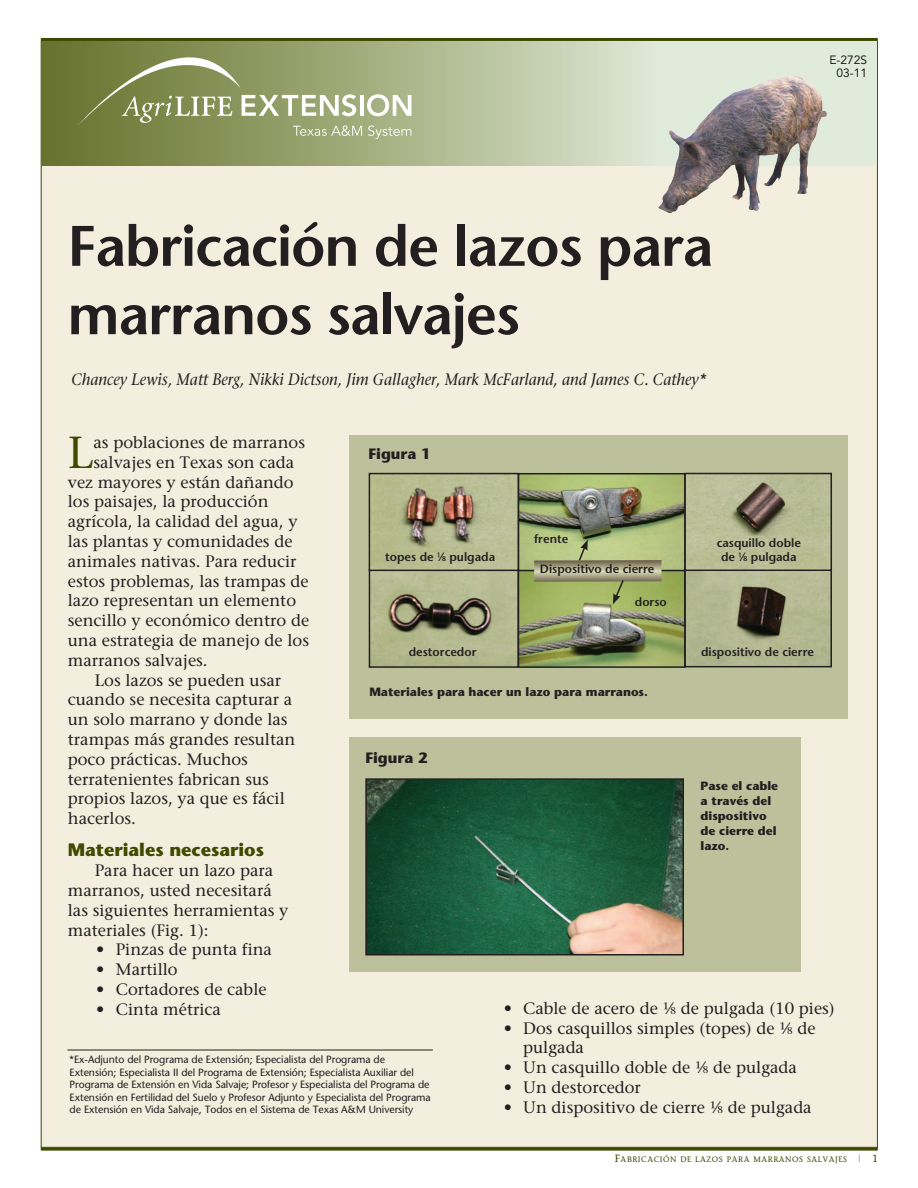
<style>
.page{position:relative;width:918px;height:1188px;background:#fff}
.page>*{position:absolute;margin:0;border:0;box-sizing:border-box;transform-origin:0 0}
.t1{font:600 57px/68.4px "Stone Sans";letter-spacing:-.02em;color:#231f20}
.body_text_NO_CAPS__1{font:44.85px "Stone Serif";color:#3e4a00}
.subheds_12_pt_Stone{font:700 18px "Stone Sans";color:#3e4a00}
.body_text_NO_CAPS__1-2{font:16.5px/19.8px "Stone Serif";color:#231f20}
.tabs{font:16.5px/19.8px "Stone Serif";color:#231f20}
.t2{font:italic 16.5px "Stone Serif";color:#231f20;scale:.91 1}
.t3{font:700 15px "Stone Sans";color:#231f20}
.photo_CAPTIONS_8pt_s{font:600 12px/13.5px "Stone Sans";color:#231f20;text-align:center}
.photo_CAPTIONS_8pt_s-2{font:700 12px/15px "Stone Sans";color:#231f20}
.t4{font:12px "Avenir";color:#231f20}
.t5{font:10.5px/12.6px "Stone Sans";letter-spacing:-.005em;color:#231f20}
.t6{font:7.8px "Stone Informal";letter-spacing:.065em;color:#3e4a00}
.s1{font-size:6.75px}
.s2{font-size:9.75px}
.s3{font-size:10.5px}
.s4{font-size:10.5px;color:#959c68}
</style>
<div class="page">
<div style="left:41px;top:41px;width:837px;height:1107px;background:#f3eedd;border:1px solid #3e4a00"></div>
<svg style="left:41px;top:41px;width:836px;height:125px;background:#b3ba9c"></svg>
<svg style="left:78px;top:57px;width:333px;height:82px;background:#99a270"></svg>
<img style="left:729px;top:75px;width:59px;height:21px">
<hr style="left:41px;top:38px;width:837px;height:3px;background:#3e4a00">
<hr style="left:41px;top:1148px;width:837px;height:3px;background:#3e4a00">
<hr style="left:68px;top:1050px;width:365px;height:1px;background:#231f20">
<div style="left:350px;top:737px;width:451px;height:235px;background:#bcc19c"></div>
<img style="left:368px;top:781px;width:313px;height:172px">
<div style="left:365px;top:778px;width:319px;height:178px;border:2px solid #231f20"></div>
<div style="left:350px;top:435px;width:498px;height:283px;background:#bcc19c"></div>
<img style="left:372px;top:476px;width:457px;height:189px">
<div style="left:369px;top:570px;width:150px;height:98px;border:2px solid #231f20"></div>
<div style="left:518px;top:570px;width:168px;height:98px;border:2px solid #231f20"></div>
<div style="left:518px;top:473px;width:168px;height:98px;border:2px solid #231f20"></div>
<div style="left:684px;top:569px;width:148px;height:98px;border:2px solid #231f20"></div>
<div style="left:369px;top:473px;width:150px;height:98px;border:2px solid #231f20"></div>
<div style="left:684px;top:473px;width:148px;height:98px;border:2px solid #231f20"></div>
<svg style="left:534px;top:560px;width:128px;height:22px"></svg>
<svg style="left:578px;top:540px;width:10px;height:22px"></svg>
<svg style="left:613px;top:579px;width:12px;height:25px"></svg>
<p class="t1" style="left:68px;top:211px;width:647px">Fabricación de lazos para marranos salvajes</p>
<p class="t2" style="left:71px;top:369px;width:699px">Chancey Lewis, Matt Berg, Nikki Dictson, Jim Gallagher, Mark McFarland, and James C. Cathey*</p>
<p class="t4" style="left:829px;top:53px;width:39px">E-272S</p>
<p class="t4" style="left:837px;top:66px;width:32px">03-11</p>
<p class="body_text_NO_CAPS__1" style="left:68px;top:425px;width:27px">L</p>
<p class="body_text_NO_CAPS__1-2" style="left:94px;top:432px;width:213px">as poblaciones de marranos</p>
<p class="t3" style="left:368px;top:445px;width:64px">Figura 1</p>
<p class="body_text_NO_CAPS__1-2" style="left:94px;top:452px;width:202px">salvajes en Texas son cada</p>
<p class="body_text_NO_CAPS__1-2" style="left:68px;top:472px;width:227px">vez mayores y están dañando</p>
<p class="body_text_NO_CAPS__1-2" style="left:68px;top:492px;width:202px">los paisajes, la producción</p>
<p class="body_text_NO_CAPS__1-2" style="left:68px;top:512px;width:231px">agrícola, la calidad del agua, y</p>
<p class="body_text_NO_CAPS__1-2" style="left:68px;top:531px;width:226px">las plantas y comunidades de</p>
<p class="body_text_NO_CAPS__1-2" style="left:68px;top:551px;width:230px">animales nativas. Para reducir</p>
<p class="body_text_NO_CAPS__1-2" style="left:68px;top:571px;width:242px">estos problemas, las trampas de</p>
<p class="body_text_NO_CAPS__1-2" style="left:68px;top:591px;width:230px">lazo representan un elemento</p>
<p class="body_text_NO_CAPS__1-2" style="left:68px;top:611px;width:243px">sencillo y económico dentro de</p>
<p class="body_text_NO_CAPS__1-2" style="left:68px;top:630px;width:243px">una estrategia de manejo de los</p>
<p class="body_text_NO_CAPS__1-2" style="left:68px;top:650px;width:141px">marranos salvajes.</p>
<p class="body_text_NO_CAPS__1-2" style="left:68px;top:670px;width:229px;text-indent:27px">Los lazos se pueden usar cuando se necesita capturar a un solo marrano y donde las trampas más grandes resultan poco prácticas. Muchos terratenientes fabrican sus propios lazos, ya que es fácil hacerlos.</p>
<p class="subheds_12_pt_Stone" style="left:68px;top:839px;width:198px">Materiales necesarios</p>
<p class="body_text_NO_CAPS__1-2" style="left:68px;top:860px;width:222px;text-indent:27px">Para hacer un lazo para marranos, usted necesitará las siguientes herramientas y materiales (Fig. 1):</p>
<p class="tabs" style="left:96px;top:940px;width:177px">• Pinzas de punta fina</p>
<p class="tabs" style="left:96px;top:959px;width:83px">• Martillo</p>
<p class="tabs" style="left:96px;top:979px;width:172px">• Cortadores de cable</p>
<p class="tabs" style="left:96px;top:999px;width:126px">• Cinta métrica</p>
<p class="photo_CAPTIONS_8pt_s" style="left:534px;top:532px;width:36px">frente</p>
<p class="photo_CAPTIONS_8pt_s" style="left:717px;top:536px;width:86px">casquillo doble de ¹⁄<span class="s1">8</span> pulgada</p>
<p class="photo_CAPTIONS_8pt_s" style="left:385px;top:550px;width:112px">topes de ¹⁄<span class="s1">8</span> pulgada</p>
<p class="photo_CAPTIONS_8pt_s" style="left:540px;top:562px;width:116px">Dispositivo de cierre</p>
<p class="photo_CAPTIONS_8pt_s" style="left:635px;top:595px;width:33px">dorso</p>
<p class="photo_CAPTIONS_8pt_s" style="left:409px;top:645px;width:69px">destorcedor</p>
<p class="photo_CAPTIONS_8pt_s" style="left:701px;top:645px;width:114px">dispositivo de cierre</p>
<p class="photo_CAPTIONS_8pt_s-2" style="left:369px;top:684px;width:280px">Materiales para hacer un lazo para marranos.</p>
<p class="t3" style="left:365px;top:749px;width:64px">Figura 2</p>
<p class="photo_CAPTIONS_8pt_s-2" style="left:701px;top:778px;width:79px">Pase el cable a través del dispositivo de cierre del lazo.</p>
<p class="tabs" style="left:504px;top:998px;width:333px">• Cable de acero de ¹⁄<span class="s2">8</span> de pulgada (10 pies)</p>
<p class="tabs" style="left:523px;top:1018px;width:294px;text-indent:-20px">• Dos casquillos simples (topes) de ¹⁄<span class="s2">8</span> de pulgada</p>
<p class="tabs" style="left:504px;top:1057px;width:295px">• Un casquillo doble de ¹⁄<span class="s2">8</span> de pulgada</p>
<p class="tabs" style="left:504px;top:1077px;width:139px">• Un destorcedor</p>
<p class="tabs" style="left:504px;top:1097px;width:310px">• Un dispositivo de cierre ¹⁄<span class="s2">8</span> de pulgada</p>
<p class="t5" style="left:70px;top:1053px;width:363px">*Ex-Adjunto del Programa de Extensión; Especialista del Programa de Extensión; Especialista II del Programa de Extensión; Especialista Auxiliar del Programa de Extensión en Vida Salvaje; Profesor y Especialista del Programa de Extensión en Fertilidad del Suelo y Profesor Adjunto y Especialista del Programa de Extensión en Vida Salvaje, Todos en el Sistema de Texas A&amp;M University</p>
<p class="t6" style="left:615px;top:1155px;width:265px"><span class="s3">F</span>ABRICACIÓN DE LAZOS PARA MARRANOS SALVAJES <span class="s4">|</span> <span class="s3">1</span></p>
</div>
